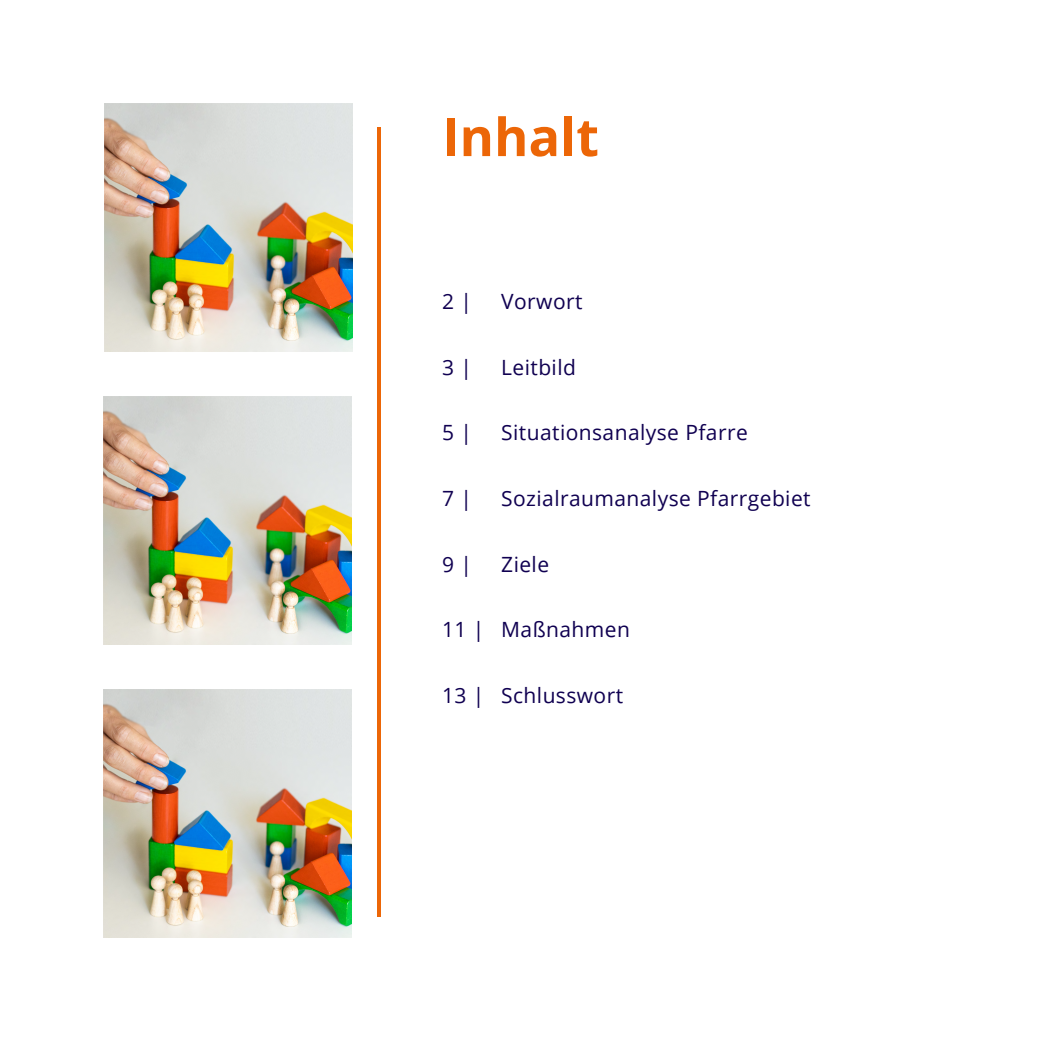
<style>
.page{position:relative;width:1042px;height:1043px;background:#fff}
.page>*{position:absolute;margin:0;border:0;box-sizing:border-box;transform-origin:0 0}
.t1{font:55.12px "Open Sans";color:#ec6607}
.t2{font:700 52.5px "Open Sans";color:#ec6607}
.t3{font:21px "Open Sans";letter-spacing:.02em;color:#100051}
</style>
<div class="page">
<img style="left:104px;top:104px;width:248px;height:248px">
<img style="left:103px;top:396px;width:248px;height:248px">
<img style="left:103px;top:689px;width:248px;height:248px">
<h1 class="t1" style="left:313px;top:916px;width:791px;rotate:-90deg">________________________________</h1>
<h2 class="t2" style="left:442px;top:100px;width:158px">Inhalt</h2>
<p class="t3" style="left:442px;top:286px;width:31px">2 |</p>
<p class="t3" style="left:501px;top:286px;width:83px">Vorwort</p>
<p class="t3" style="left:442px;top:352px;width:31px">3 |</p>
<p class="t3" style="left:501px;top:352px;width:76px">Leitbild</p>
<p class="t3" style="left:442px;top:417px;width:31px">5 |</p>
<p class="t3" style="left:501px;top:417px;width:248px">Situationsanalyse Pfarre</p>
<p class="t3" style="left:442px;top:483px;width:31px">7 |</p>
<p class="t3" style="left:501px;top:483px;width:311px">Sozialraumanalyse Pfarrgebiet</p>
<p class="t3" style="left:442px;top:549px;width:31px">9 |</p>
<p class="t3" style="left:501px;top:549px;width:49px">Ziele</p>
<p class="t3" style="left:442px;top:614px;width:44px">11 |</p>
<p class="t3" style="left:501px;top:614px;width:130px">Maßnahmen</p>
<p class="t3" style="left:442px;top:680px;width:44px">13 |</p>
<p class="t3" style="left:501px;top:680px;width:123px">Schlusswort</p>
</div>
